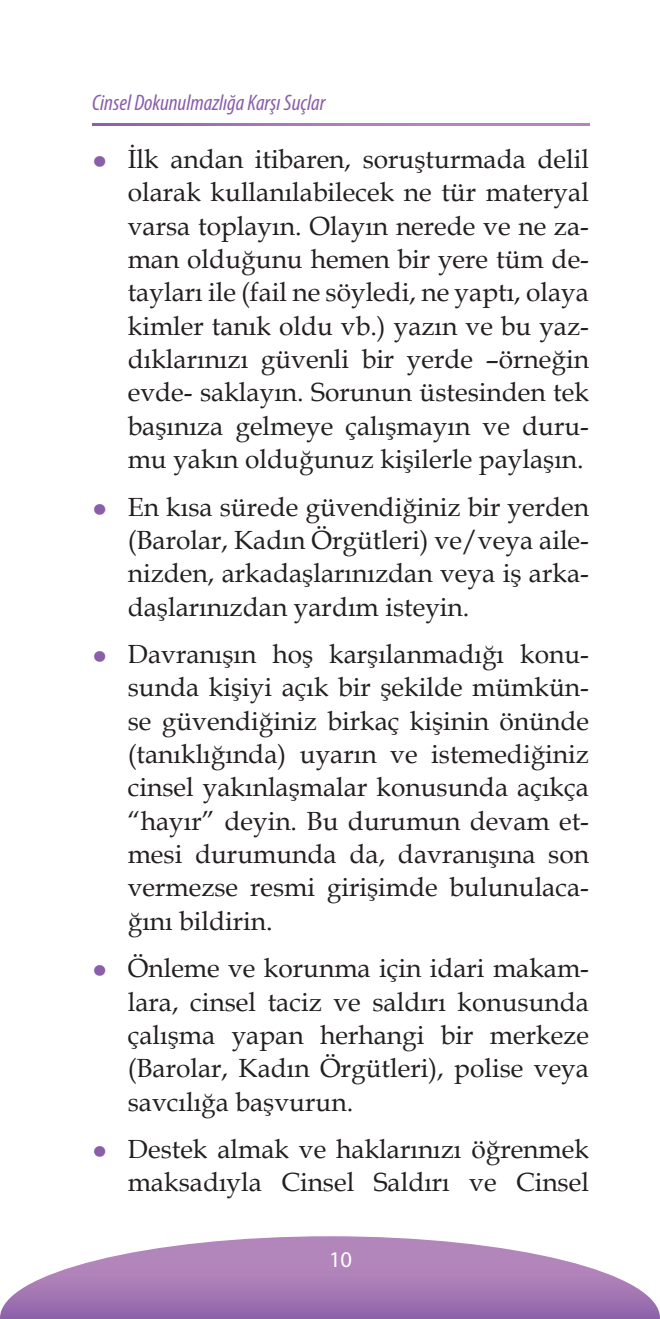
<style>
.page{position:relative;width:660px;height:1319px;background:#fff}
.page>*{position:absolute;margin:0;border:0;box-sizing:border-box;transform-origin:0 0}
.madde{font:26.25px/33.2px "Book Antiqua";color:#231f20;text-align:justify}
.t1{font:italic condensed 22.5px "Myriad Pro";color:#8a5ea8}
.t2{font:22.5px "Myriad Pro";color:#fff}
.s1{font-family:"Apple Casual";color:#8a5ea8}
</style>
<div class="page">
<svg style="left:0;top:1236px;width:659px;height:82px"></svg>
<svg style="left:92px;top:123px;width:496px;height:2px"></svg>
<p class="t1" style="left:92px;top:89px;width:234px">Cinsel Dokunulmazlığa Karşı Suçlar</p>
<p class="madde" style="left:128px;top:142px;width:462px;text-indent:-35px"><span class="s1">•</span> İlk andan itibaren, soruşturmada delil olarak kullanılabilecek ne tür materyal varsa toplayın. Olayın nerede ve ne za&shy;man olduğunu hemen bir yere tüm de&shy;tayları ile (fail ne söyledi, ne yaptı, olaya kimler tanık oldu vb.) yazın ve bu yaz&shy;dıklarınızı güvenli bir yerde –örneğin evde- saklayın. Sorunun üstesinden tek başınıza gelmeye çalışmayın ve duru&shy;mu yakın olduğunuz kişilerle paylaşın.</p>
<p class="madde" style="left:128px;top:489px;width:462px;text-indent:-35px"><span class="s1">•</span> En kısa sürede güvendiğiniz bir yerden (Barolar, Kadın Örgütleri) ve/veya aile&shy;nizden, arkadaşlarınızdan veya iş arka&shy;daşlarınızdan yardım isteyin.</p>
<p class="madde" style="left:128px;top:636px;width:462px;text-indent:-35px"><span class="s1">•</span> Davranışın hoş karşılanmadığı konu&shy;sunda kişiyi açık bir şekilde mümkün&shy;se güvendiğiniz birkaç kişinin önünde (tanıklığında) uyarın ve istemediğiniz cinsel yakınlaşmalar konusunda açıkça “hayır” deyin. Bu durumun devam et&shy;mesi durumunda da, davranışına son vermezse resmi girişimde bulunulaca&shy;ğını bildirin.</p>
<p class="madde" style="left:128px;top:950px;width:462px;text-indent:-35px"><span class="s1">•</span> Önleme ve korunma için idari makam&shy;lara, cinsel taciz ve saldırı konusunda çalışma yapan herhangi bir merkeze (Barolar, Kadın Örgütleri), polise veya savcılığa başvurun.</p>
<p class="madde" style="left:92px;top:1131px;width:498px;text-align:right"><span class="s1">•</span> Destek almak ve haklarınızı öğrenmek maksadıyla Cinsel Saldırı ve Cinsel</p>
<p class="t2" style="left:329px;top:1245px;width:25px">10</p>
</div>
